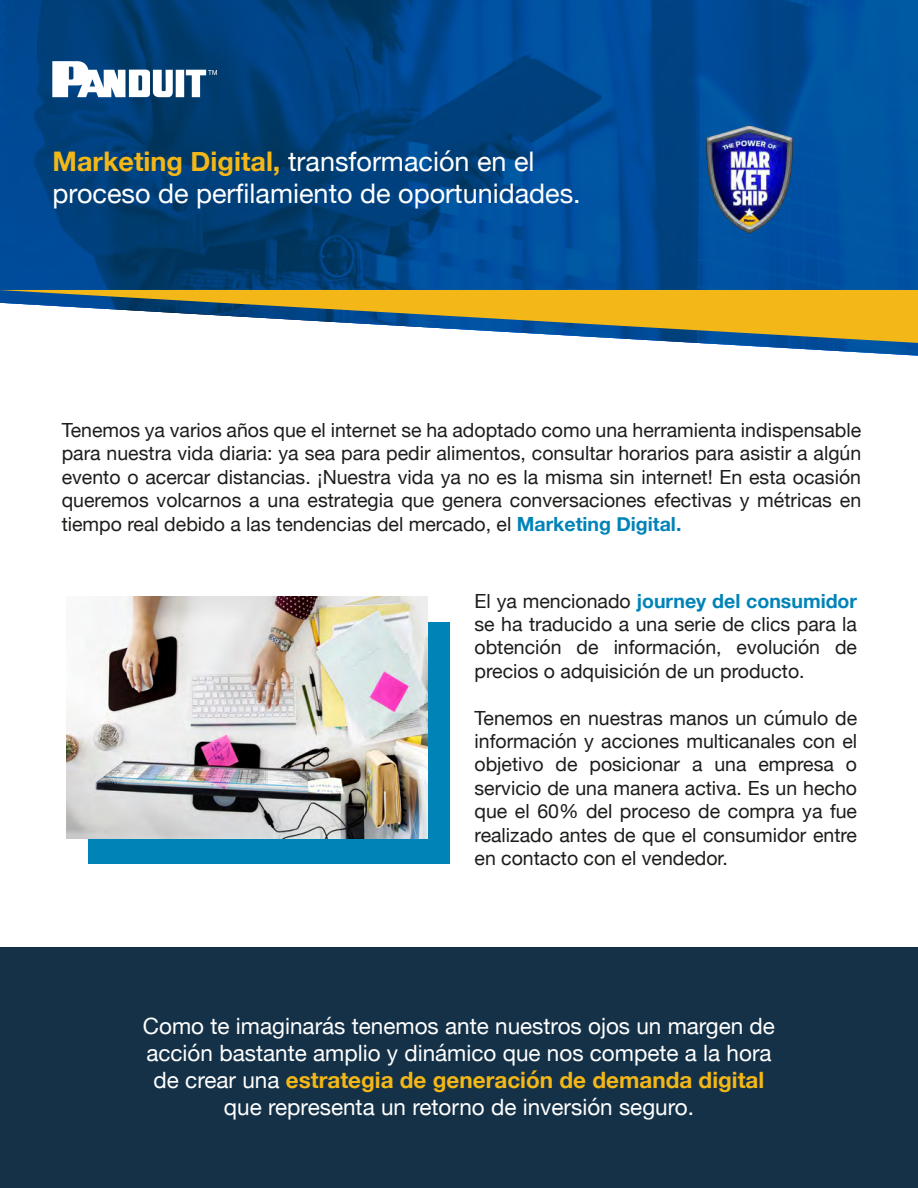
<style>
.page{position:relative;width:918px;height:1188px;background:#fff}
.page>*{position:absolute;margin:0;border:0;box-sizing:border-box;transform-origin:0 0}
.t1{font:27px/32.4px "Helvetica Neue";color:#fff}
.t2{font:22.5px/27px "Helvetica Neue";color:#fff;text-align:center}
.t3{font:19.5px/23.4px "Helvetica Neue";color:#1d1d1b;text-align:justify}
.s1{font-weight:700;color:#f3b717}
.s2{font-weight:700;color:#0083b7}
</style>
<div class="page">
<div style="left:0;top:948px;width:918px;height:240px;background:#143147"></div>
<svg style="left:0;top:0;width:918px;height:356px;background:#0a4f8f"></svg>
<img style="left:701px;top:122px;width:96px;height:115px">
<img style="left:25px;top:42px;width:208px;height:76px">
<svg style="left:0;top:290px;width:918px;height:53px"></svg>
<div style="left:89px;top:622px;width:361px;height:242px;background:#0083b7"></div>
<img style="left:67px;top:596px;width:361px;height:242px">
<h1 class="t1" style="left:53px;top:146px;width:530px"><span class="s1">Marketing Digital,</span> transformación en el proceso de perfilamiento de oportunidades.</h1>
<p class="t3" style="left:62px;top:420px;width:801px">Tenemos ya varios años que el internet se ha adoptado como una herramienta indispensable para nuestra vida diaria: ya sea para pedir alimentos, consultar horarios para asistir a algún evento o acercar distancias. ¡Nuestra vida ya no es la misma sin internet! En esta ocasión queremos volcarnos a una estrategia que genera conversaciones efectivas y métricas en tiempo real debido a las tendencias del mercado, el <span class="s2">Marketing Digital.</span></p>
<p class="t3" style="left:475px;top:590px;width:384px">El ya mencionado <span class="s2">journey del consumidor </span>se ha traducido a una serie de clics para la obtención de información, evolución de precios o adquisición de un producto.</p>
<p class="t3" style="left:475px;top:707px;width:384px">Tenemos en nuestras manos un cúmulo de información y acciones multicanales con el objetivo de posicionar a una empresa o servicio de una manera activa. Es un hecho que el 60% del proceso de compra ya fue realizado antes de que el consumidor entre en contacto con el vendedor.</p>
<p class="t2" style="left:143px;top:1014px;width:634px">Como te imaginarás tenemos ante nuestros ojos un margen de acción bastante amplio y dinámico que nos compete a la hora de crear una <span class="s1">estrategia de generación de demanda digital </span>que representa un retorno de inversión seguro.</p>
</div>
